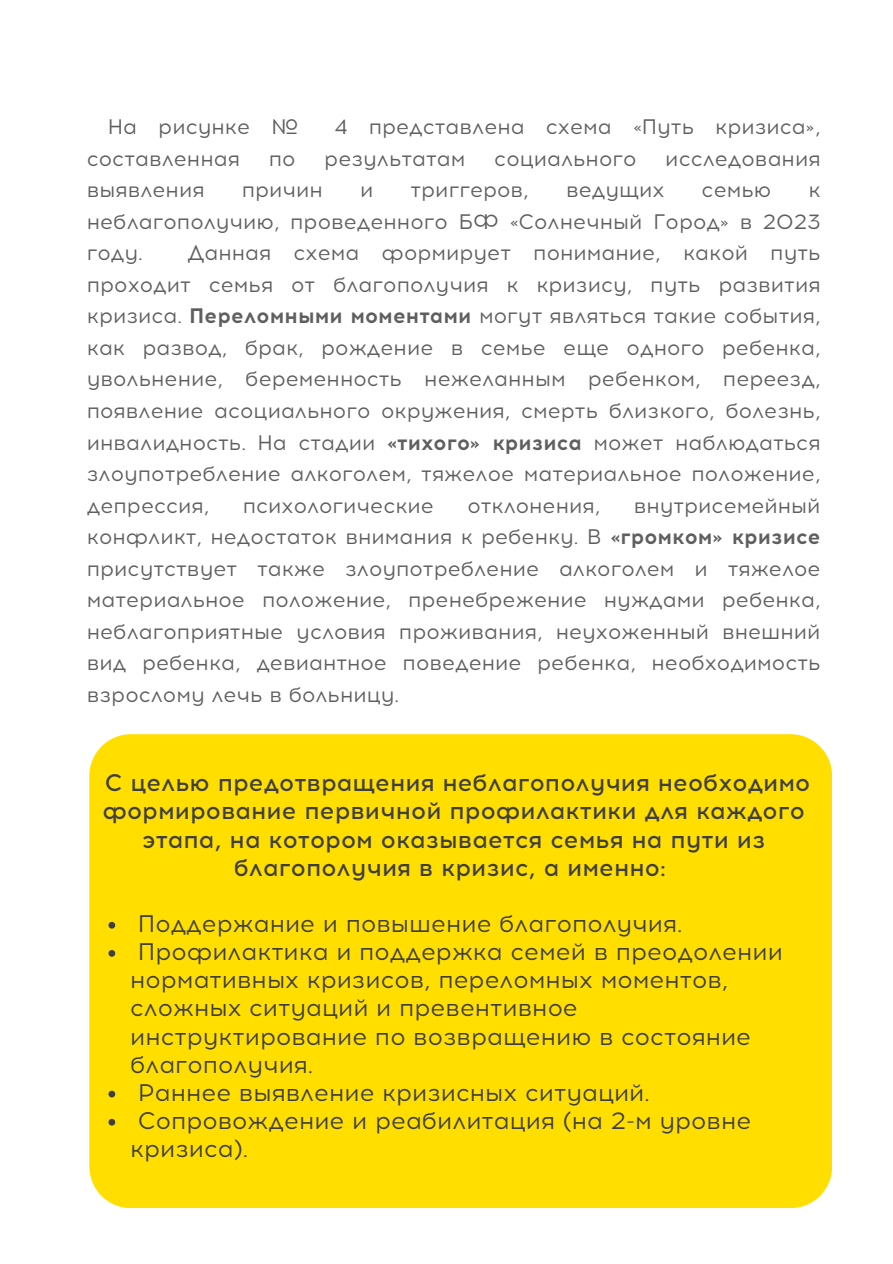
<style>
.page{position:relative;width:893px;height:1264px;background:#fff}
.page>*{position:absolute;margin:0;border:0;box-sizing:border-box;transform-origin:0 0}
.t1{font:24px "Acrom";color:#3f3f3f}
.t2{font:500 24px/28.2px "Acrom";color:#3f3f3f;text-align:center}
.t3{font:21px/31.5px "Acrom";color:#5f5f5f;text-align:justify}
.s1{font-weight:700}
</style>
<div class="page">
<div style="left:89px;top:734px;width:742px;height:474px;background:#ffde00"></div>
<svg style="left:108px;top:921px;width:7px;height:7px"></svg>
<svg style="left:108px;top:950px;width:7px;height:6px"></svg>
<svg style="left:108px;top:1090px;width:7px;height:7px"></svg>
<svg style="left:108px;top:1118px;width:7px;height:7px"></svg>
<p class="t3" style="left:108px;top:111px;width:193px">На рисунке №</p>
<p class="t3" style="left:334px;top:111px;width:487px">4 представлена схема «Путь кризиса»,</p>
<p class="t3" style="left:87px;top:143px;width:155px">составленная</p>
<p class="t3" style="left:269px;top:143px;width:28px">по</p>
<p class="t3" style="left:324px;top:143px;width:143px">результатам</p>
<p class="t3" style="left:494px;top:143px;width:144px">социального</p>
<p class="t3" style="left:665px;top:143px;width:157px">исследования</p>
<p class="t3" style="left:87px;top:174px;width:119px">выявления</p>
<p class="t3" style="left:242px;top:174px;width:83px">причин</p>
<p class="t3" style="left:360px;top:174px;width:15px">и</p>
<p class="t3" style="left:410px;top:174px;width:120px">триггеров,</p>
<p class="t3" style="left:566px;top:174px;width:100px">ведущих</p>
<p class="t3" style="left:701px;top:174px;width:71px">семью</p>
<p class="t3" style="left:87px;top:174px;width:735px;text-indent:721px">к неблагополучию, проведенного БФ «Солнечный Город» в 2023 году.</p>
<p class="t3" style="left:87px;top:237px;width:735px;text-indent:100px">Данная схема формирует понимание, какой путь проходит семья от благополучия к кризису, путь развития кризиса. <span class="s1">Переломными моментами</span> могут являться такие события, как развод, брак, рождение в семье еще одного ребенка, увольнение, беременность нежеланным ребенком, переезд, появление асоциального окружения, смерть близкого, болезнь, инвалидность. На стадии <span class="s1">«тихого» кризиса</span> может наблюдаться злоупотребление алкоголем, тяжелое материальное положение, депрессия,</p>
<p class="t3" style="left:87px;top:489px;width:735px;text-indent:547px">внутрисемейный конфликт, недостаток внимания к ребенку. В <span class="s1">«громком» кризисе </span>присутствует также злоупотребление алкоголем и тяжелое материальное положение, пренебрежение нуждами ребенка, неблагоприятные условия проживания, неухоженный внешний вид ребенка, девиантное поведение ребенка, необходимость взрослому лечь в больницу.</p>
<p class="t3" style="left:243px;top:489px;width:193px">психологические</p>
<p class="t3" style="left:467px;top:489px;width:134px">отклонения,</p>
<p class="t2" style="left:102px;top:768px;width:709px">С целью предотвращения неблагополучия необходимо формирование первичной профилактики для каждого этапа, на котором оказывается семья на пути из благополучия в кризис, а именно:</p>
<p class="t1" style="left:138px;top:909px;width:546px">Поддержание и повышение благополучия.</p>
<p class="t1" style="left:138px;top:937px;width:646px">Профилактика и поддержка семей в преодолении</p>
<p class="t1" style="left:130px;top:965px;width:599px">нормативных кризисов, переломных моментов,</p>
<p class="t1" style="left:130px;top:993px;width:449px">сложных ситуаций и превентивное</p>
<p class="t1" style="left:130px;top:1021px;width:622px">инструктирование по возвращению в состояние</p>
<p class="t1" style="left:130px;top:1049px;width:184px">благополучия.</p>
<p class="t1" style="left:138px;top:1078px;width:513px">Раннее выявление кризисных ситуаций.</p>
<p class="t1" style="left:138px;top:1106px;width:615px">Сопровождение и реабилитация (на 2-м уровне</p>
<p class="t1" style="left:130px;top:1134px;width:120px">кризиса).</p>
</div>
